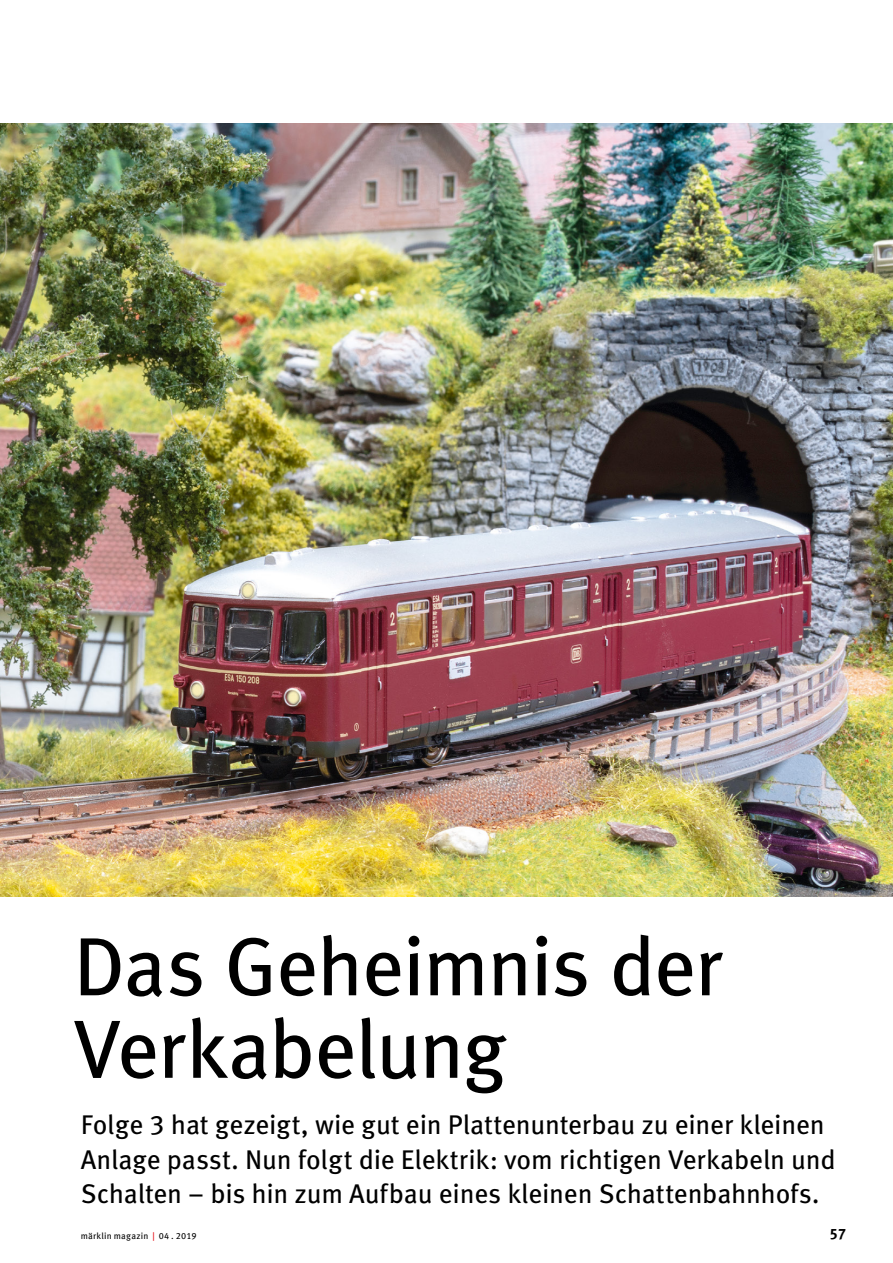
<style>
.page{position:relative;width:893px;height:1263px;background:#fff}
.page>*{position:absolute;margin:0;border:0;box-sizing:border-box;transform-origin:0 0}
._10_Überschrift_Book{font:82.5px/82.5px "Meta OT";letter-spacing:-.025em;color:#000}
._10_Vorspann{font:27px/34.5px "Meta OT";letter-spacing:-.01em;color:#000}
._00_Pagina{font:700 15px "Meta OT";color:#000}
._00_Heftnummerierung{font:9px "Meta OT";letter-spacing:.02em;color:#000}
.s1{color:#e3000b}
</style>
<div class="page">
<img style="left:0;top:123px;width:893px;height:774px">
<p class="_10_Überschrift_Book" style="left:73px;top:928px;width:651px">Das Geheimnis der<br>Verkabelung</p>
<p class="_10_Vorspann" style="left:81px;top:1109px;width:756px">Folge 3 hat gezeigt, wie gut ein Plattenunterbau zu einer kleinen<br>Anlage passt. Nun folgt die Elektrik: vom richtigen Verkabeln und<br>Schalten – bis hin zum Aufbau eines kleinen Schattenbahnhofs.</p>
<p class="_00_Heftnummerierung" style="left:81px;top:1230px;width:117px">märklin magazin <span class="s1">|</span> 04 . 2019</p>
<p class="_00_Pagina" style="left:830px;top:1225px;width:18px">57</p>
</div>
